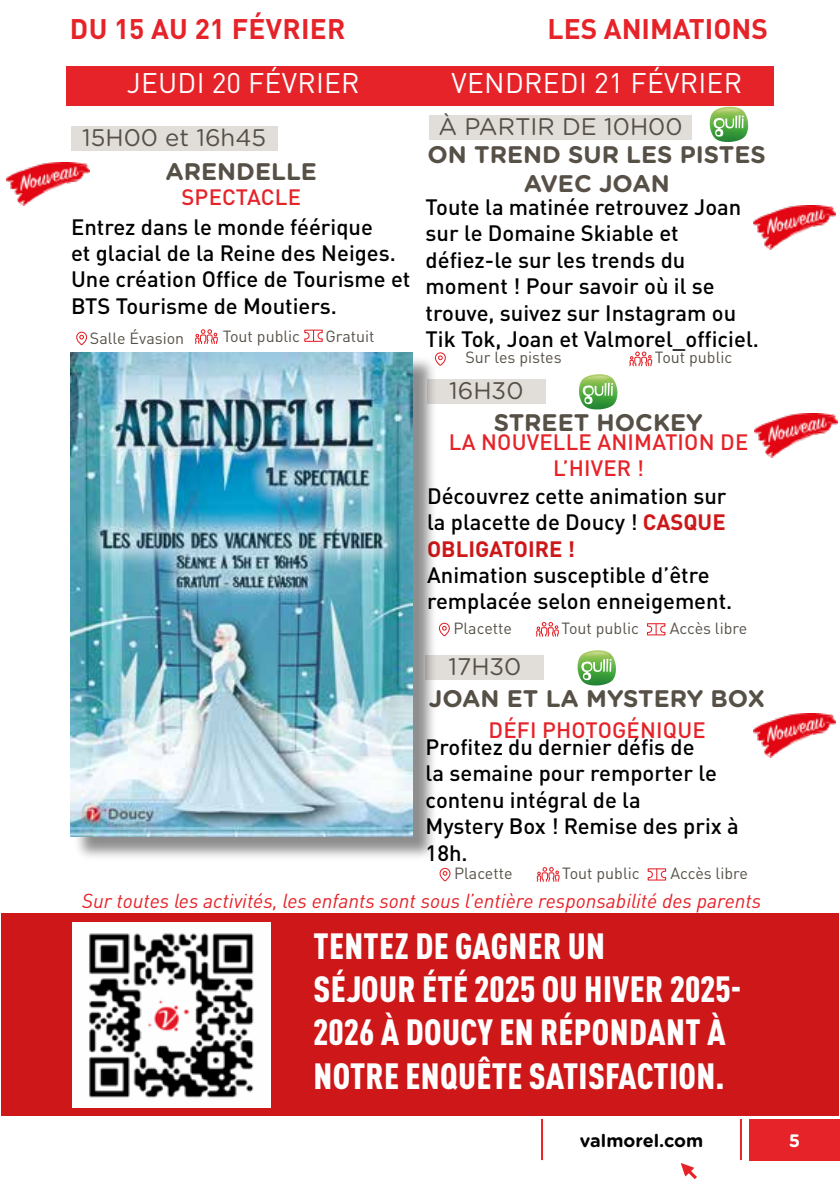
<style>
.page{position:relative;width:840px;height:1191px;background:#fff}
.page>*{position:absolute;margin:0;border:0;box-sizing:border-box;transform-origin:0 0}
.t1{font:900 condensed 36px/43.2px "DIN Pro";letter-spacing:.01em;color:#fff}
.t2{font:28px "DIN Pro";letter-spacing:.01em;color:#fff}
.t3{font:700 28px "DIN Pro";color:#e52329}
.t4{font:700 24px/28.8px "Gotham Rounded";color:#565047;text-align:center}
.t5{font:24px "Gotham Rounded";color:#565047}
.t6{font:500 22px/26.4px "DIN Pro";color:#000}
.t7{font:500 22px/26.4px "DIN Pro";letter-spacing:.01em;color:#e52329;text-align:center}
.t8{font:italic 20px "DIN Pro";color:#e52329}
.t9{font:700 18px "Gotham Rounded";color:#000}
.t10{font:700 18px "Gotham Rounded";color:#fff}
.t11{font:16px "DIN Pro";color:#565047}
.s1{font-weight:700;color:#cd1719}
</style>
<div class="page">
<div style="left:748px;top:1119px;width:91px;height:41px;background:#e52329"></div>
<hr style="left:540px;top:1119px;width:2px;height:41px;background:#e52329">
<hr style="left:739px;top:1119px;width:2px;height:41px;background:#e52329">
<svg style="left:680px;top:1163px;width:16px;height:16px"></svg>
<div style="left:420px;top:66px;width:353px;height:40px;background:#e52329"></div>
<div style="left:66px;top:66px;width:354px;height:40px;background:#e52329"></div>
<svg style="left:536px;top:622px;width:23px;height:14px"></svg>
<svg style="left:536px;top:867px;width:23px;height:14px"></svg>
<svg style="left:629px;top:351px;width:23px;height:15px"></svg>
<svg style="left:647px;top:623px;width:18px;height:12px"></svg>
<svg style="left:647px;top:868px;width:18px;height:12px"></svg>
<svg style="left:438px;top:622px;width:11px;height:14px"></svg>
<svg style="left:439px;top:867px;width:11px;height:14px"></svg>
<svg style="left:435px;top:352px;width:11px;height:14px"></svg>
<div style="left:427px;top:380px;width:118px;height:24px;background:#e1deda"></div>
<div style="left:425px;top:656px;width:119px;height:24px;background:#e1deda"></div>
<div style="left:429px;top:115px;width:262px;height:24px;background:#e1deda"></div>
<img style="left:754px;top:413px;width:82px;height:44px">
<img style="left:753px;top:713px;width:82px;height:44px">
<img style="left:753px;top:205px;width:82px;height:44px">
<img style="left:43px;top:162px;width:47px;height:32px">
<svg style="left:579px;top:374px;width:38px;height:35px"></svg>
<svg style="left:577px;top:650px;width:38px;height:35px"></svg>
<svg style="left:709px;top:107px;width:38px;height:35px"></svg>
<div style="left:1px;top:913px;width:837px;height:202px;background:#cd1719"></div>
<img style="left:72px;top:922px;width:198px;height:185px">
<div style="left:71px;top:127px;width:206px;height:24px;background:#e1deda"></div>
<svg style="left:195px;top:329px;width:23px;height:15px"></svg>
<svg style="left:76px;top:331px;width:11px;height:14px"></svg>
<svg style="left:304px;top:330px;width:18px;height:12px"></svg>
<div style="left:73px;top:355px;width:364px;height:506px;background:#000;opacity:.45"></div>
<img style="left:70px;top:352px;width:342px;height:484px">
<img style="left:6px;top:163px;width:37px;height:43px">
<p class="t3" style="left:70px;top:6px;width:277px">DU 15 AU 21 FÉVRIER</p>
<p class="t3" style="left:547px;top:6px;width:222px">LES ANIMATIONS</p>
<p class="t2" style="left:127px;top:61px;width:234px">JEUDI 20 FÉVRIER</p>
<p class="t2" style="left:451px;top:61px;width:292px">VENDREDI 21 FÉVRIER</p>
<p class="t5" style="left:82px;top:121px;width:185px">15H00 et 16h45</p>
<p class="t4" style="left:165px;top:156px;width:153px">ARENDELLE</p>
<p class="t7" style="left:181px;top:181px;width:121px">SPECTACLE</p>
<p class="t6" style="left:71px;top:211px;width:340px">Entrez dans le monde féérique<br>et glacial de la Reine des Neiges.<br>Une création Office de Tourisme et<br>BTS Tourisme de Moutiers.</p>
<p class="t11" style="left:90px;top:325px;width:96px">Salle Évasion</p>
<p class="t11" style="left:222px;top:323px;width:79px">Tout public</p>
<p class="t11" style="left:325px;top:323px;width:51px">Gratuit</p>
<p class="t5" style="left:438px;top:110px;width:245px">À PARTIR DE 10H00</p>
<p class="t4" style="left:427px;top:139px;width:340px">ON TREND SUR LES PISTES<br>AVEC JOAN</p>
<p class="t6" style="left:425px;top:191px;width:334px">Toute la matinée retrouvez Joan sur le Domaine Skiable et défiez-le sur les trends du moment ! Pour savoir où il se trouve, suivez sur Instagram ou<br>Tik Tok, Joan et Valmorel_officiel.</p>
<p class="t5" style="left:449px;top:374px;width:76px">16H30</p>
<p class="t11" style="left:465px;top:345px;width:98px">Sur les pistes</p>
<p class="t11" style="left:654px;top:345px;width:79px">Tout public</p>
<p class="t4" style="left:493px;top:407px;width:210px">STREET HOCKEY</p>
<p class="t7" style="left:448px;top:426px;width:300px">LA NOUVELLE ANIMATION DE<br>L’HIVER !</p>
<p class="t6" style="left:427px;top:480px;width:301px;text-align:justify">Découvrez cette animation sur la placette de Doucy ! <span class="s1">CASQUE OBLIGATOIRE !</span></p>
<p class="t6" style="left:427px;top:559px;width:306px">Animation susceptible d’être remplacée selon enneigement.</p>
<p class="t11" style="left:453px;top:615px;width:60px">Placette</p>
<p class="t5" style="left:448px;top:650px;width:75px">17H30</p>
<p class="t11" style="left:561px;top:615px;width:79px">Tout public</p>
<p class="t11" style="left:669px;top:615px;width:79px">Accès libre</p>
<p class="t4" style="left:428px;top:683px;width:337px">JOAN ET LA MYSTERY BOX</p>
<p class="t7" style="left:488px;top:714px;width:218px">DÉFI PHOTOGÉNIQUE</p>
<p class="t6" style="left:425px;top:731px;width:314px">Profitez du dernier défis de<br>la semaine pour remporter le contenu intégral de la<br>Mystery Box ! Remise des prix à<br>18h.</p>
<p class="t11" style="left:454px;top:860px;width:60px">Placette</p>
<p class="t11" style="left:562px;top:860px;width:79px">Tout public</p>
<p class="t11" style="left:670px;top:860px;width:79px">Accès libre</p>
<p class="t8" style="left:82px;top:885px;width:680px">Sur toutes les activités, les enfants sont sous l’entière responsabilité des parents</p>
<h1 class="t1" style="left:313px;top:921px;width:429px">TENTEZ DE GAGNER UN<br>SÉJOUR ÉTÉ 2025 OU HIVER 2025-<br>2026 À DOUCY EN RÉPONDANT À<br>NOTRE ENQUÊTE SATISFACTION.</h1>
<p class="t9" style="left:579px;top:1127px;width:125px">valmorel.com</p>
<p class="t10" style="left:788px;top:1127px;width:13px">5</p>
</div>
